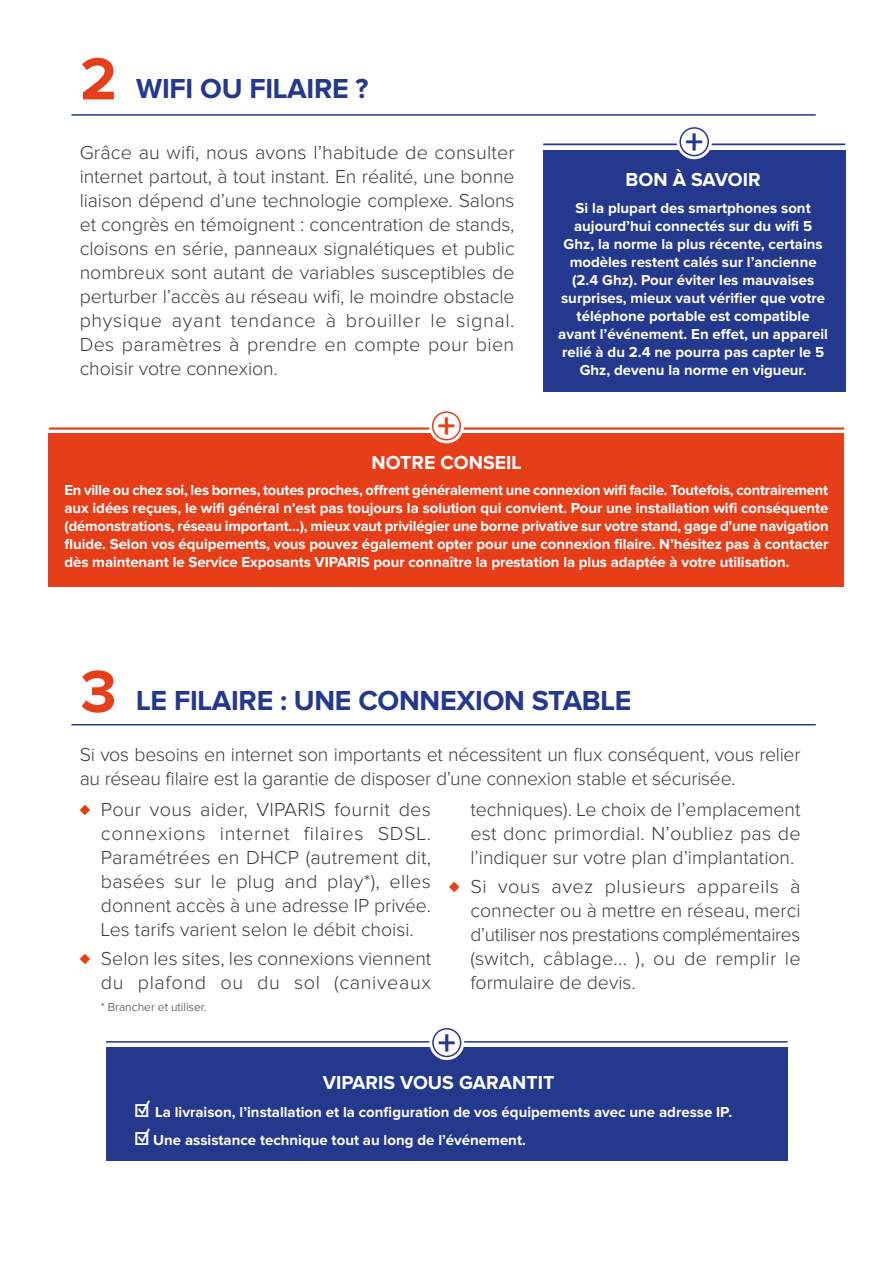
<style>
.page{position:relative;width:893px;height:1263px;background:#fff}
.page>*{position:absolute;margin:0;border:0;box-sizing:border-box;transform-origin:0 0}
.t1{font:700 36px "Proxima Nova";color:#24388d}
.t2{font:700 36px "Proxima Nova";color:#e73e1a}
.t3{font:700 28.5px "Proxima Nova";letter-spacing:-.01em;color:#24388d}
.t4{font:300 19.5px/24px "Proxima Nova";color:#3c3c3b;text-align:justify}
.t5{font:700 19.5px "Proxima Nova";color:#fff}
.t6{font:700 15px/18px "Proxima Nova";color:#fff;text-align:center}
.t7{font:300 12px "Proxima Nova";color:#3c3c3b}
.s1{font-size:61.5px;color:#e73e1a}
.s2{font-weight:700;font-size:21px;color:#e73e1a}
.s3{font-size:22.5px}
</style>
<div class="page">
<hr style="left:71px;top:114px;width:745px;height:2px;background:#24388d">
<div style="left:543px;top:150px;width:302px;height:241px;background:#24388d"></div>
<hr style="left:543px;top:143px;width:302px;height:2px;background:#24388d">
<svg style="left:677px;top:124px;width:35px;height:35px"></svg>
<div style="left:680px;top:128px;width:28px;height:28px;background:#fff;border-radius:50%"></div>
<div style="left:679px;top:127px;width:30px;height:29px;border:2px solid #24388d;border-radius:50%"></div>
<div style="left:49px;top:434px;width:795px;height:153px;background:#e73e1a"></div>
<hr style="left:49px;top:427px;width:795px;height:3px;background:#e73e1a">
<svg style="left:429px;top:408px;width:35px;height:35px"></svg>
<div style="left:433px;top:412px;width:27px;height:28px;background:#fff;border-radius:50%"></div>
<div style="left:432px;top:411px;width:29px;height:29px;border:2px solid #e73e1a;border-radius:50%"></div>
<hr style="left:71px;top:724px;width:745px;height:1px;background:#24388d">
<div style="left:106px;top:1047px;width:681px;height:114px;background:#24388d"></div>
<hr style="left:106px;top:1041px;width:681px;height:1px;background:#24388d">
<svg style="left:429px;top:1025px;width:35px;height:35px"></svg>
<div style="left:433px;top:1029px;width:28px;height:27px;background:#fff;border-radius:50%"></div>
<div style="left:432px;top:1028px;width:29px;height:29px;border:2px solid #24388d;border-radius:50%"></div>
<h2 class="t3" style="left:80px;top:76px;width:290px"><span class="s1">2</span> WIFI OU FILAIRE ?</h2>
<p class="t4" style="left:80px;top:141px;width:436px">Grâce au wifi, nous avons l’habitude de consulter internet partout, à tout instant. En réalité, une bonne liaison dépend d’une technologie complexe. Salons et congrès en témoignent : concentration de stands, cloisons en série, panneaux signalétiques et public nombreux sont autant de variables susceptibles de perturber l’accès au réseau wifi, le moindre obstacle physique ayant tendance à brouiller le signal.<br>Des paramètres à prendre en compte pour bien choisir votre connexion.</p>
<h1 class="t2" style="left:437px;top:410px;width:20px">+</h1>
<h1 class="t1" style="left:685px;top:126px;width:20px">+</h1>
<p class="t5" style="left:626px;top:171px;width:137px">BON À SAVOIR</p>
<p class="t6" style="left:558px;top:200px;width:271px">Si la plupart des smartphones sont aujourd’hui connectés sur du wifi 5<br>Ghz, la norme la plus récente, certains modèles restent calés sur l’ancienne (2.4 Ghz). Pour éviter les mauvaises surprises, mieux vaut vérifier que votre téléphone portable est compatible avant l’événement. En effet, un appareil relié à du 2.4 ne pourra pas capter le 5<br>Ghz, devenu la norme en vigueur.</p>
<p class="t5" style="left:371px;top:454px;width:151px">NOTRE CONSEIL</p>
<p class="t6" style="left:64px;top:481px;width:766px;text-align:justify">En ville ou chez soi, les bornes, toutes proches, offrent généralement une connexion wifi facile. Toutefois, contrairement aux idées reçues, le wifi général n’est pas toujours la solution qui convient. Pour une installation wifi conséquente (démonstrations, réseau important…), mieux vaut privilégier une borne privative sur votre stand, gage d’une navigation fluide. Selon vos équipements, vous pouvez également opter pour une connexion filaire. N’hésitez pas à contacter dès maintenant le Service Exposants VIPARIS pour connaître la prestation la plus adaptée à votre utilisation.</p>
<h2 class="t3" style="left:80px;top:688px;width:553px"><span class="s1">3</span> LE FILAIRE : UNE CONNEXION STABLE</h2>
<p class="t4" style="left:80px;top:743px;width:722px">Si vos besoins en internet son importants et nécessitent un flux conséquent, vous relier au réseau filaire est la garantie de disposer d’une connexion stable et sécurisée.</p>
<p class="t4" style="left:101px;top:799px;width:332px;text-indent:-21px"><span class="s2">♦</span> Pour vous aider, VIPARIS fournit des connexions internet filaires SDSL.<br>Paramétrées en DHCP (autrement dit, basées sur le plug and play*), elles donnent accès à une adresse IP privée.<br>Les tarifs varient selon le débit choisi.</p>
<p class="t4" style="left:80px;top:947px;width:353px;text-align:right"><span class="s2">♦</span> Selon les sites, les connexions viennent du plafond ou du sol (caniveaux</p>
<p class="t4" style="left:470px;top:799px;width:332px">techniques). Le choix de l’emplacement est donc primordial. N’oubliez pas de l’indiquer sur votre plan d’implantation.</p>
<p class="t4" style="left:470px;top:875px;width:332px;text-indent:-21px"><span class="s2">♦</span> Si vous avez plusieurs appareils à connecter ou à mettre en réseau, merci d’utiliser nos prestations complémentaires (switch, câblage... ), ou de remplir le formulaire de devis.</p>
<p class="t7" style="left:101px;top:1001px;width:107px">* Brancher et utiliser.</p>
<h1 class="t1" style="left:438px;top:1027px;width:20px">+</h1>
<p class="t5" style="left:323px;top:1074px;width:233px">VIPARIS VOUS GARANTIT</p>
<p class="t6" style="left:135px;top:1103px;width:599px"><span class="s3">☑</span> La livraison, l’installation et la configuration de vos équipements avec une adresse IP.</p>
<p class="t6" style="left:135px;top:1131px;width:393px"><span class="s3">☑</span> Une assistance technique tout au long de l’événement.</p>
</div>
